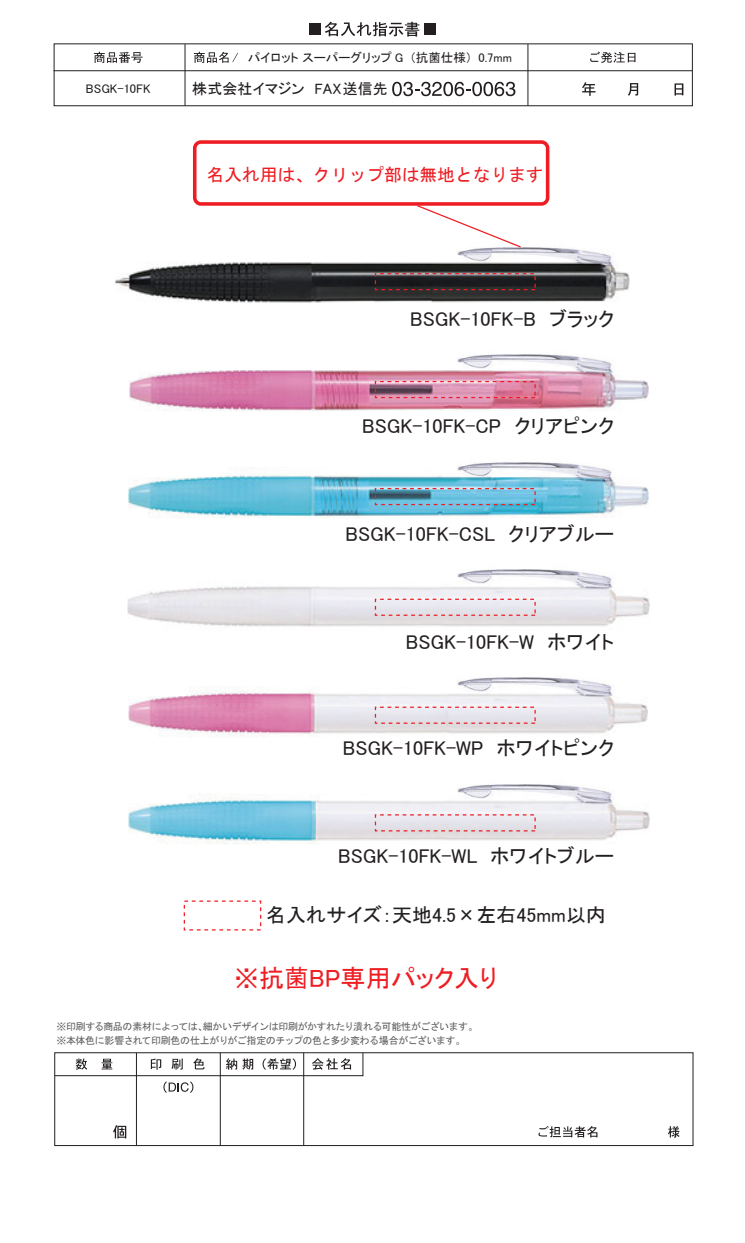
<style>
.page{position:relative;width:745px;height:1243px;background:#fff}
.page>*{position:absolute;margin:0;border:0;box-sizing:border-box;transform-origin:0 0}
.t1{font:25px "MS P Gothic";color:#ee1d23}
.t2{font:20px "MS P Gothic";color:#231f20}
.t3{font:17.75px "MS Gothic";color:#ee1d23}
.t4{font:15px "MS P Gothic";color:#231f20}
.t5{font:12.5px "MS P Gothic";color:#231f20}
.t6{font:10px/14.1px "MS Gothic";letter-spacing:-.045em;color:#616164}
</style>
<div class="page">
<div style="left:54px;top:1052px;width:638px;height:93px;border:1px solid #231f20"></div>
<hr style="left:220px;top:1052px;width:1px;height:93px;background:#231f20">
<hr style="left:136px;top:1053px;width:1px;height:92px;background:#231f20">
<hr style="left:303px;top:1052px;width:1px;height:93px;background:#231f20">
<svg style="left:54px;top:1052px;width:309px;height:41px"></svg>
<svg style="left:113px;top:1125px;width:13px;height:13px"></svg>
<svg style="left:538px;top:1126px;width:59px;height:11px"></svg>
<svg style="left:668px;top:1126px;width:11px;height:11px"></svg>
<div style="left:54px;top:44px;width:638px;height:62px;border:1px solid #231f20"></div>
<svg style="left:582px;top:82px;width:13px;height:14px"></svg>
<svg style="left:628px;top:83px;width:9px;height:13px"></svg>
<svg style="left:674px;top:83px;width:9px;height:13px"></svg>
<hr style="left:184px;top:44px;width:1px;height:62px;background:#231f20">
<div style="left:309px;top:23px;width:12px;height:12px;background:#231f20"></div>
<svg style="left:325px;top:22px;width:94px;height:15px"></svg>
<div style="left:424px;top:23px;width:12px;height:12px;background:#231f20"></div>
<svg style="left:392px;top:82px;width:123px;height:14px"></svg>
<hr style="left:527px;top:44px;width:1px;height:62px;background:#231f20">
<hr style="left:54px;top:70px;width:637px;height:1px;background:#231f20">
<svg style="left:94px;top:52px;width:48px;height:11px"></svg>
<svg style="left:194px;top:52px;width:44px;height:11px"></svg>
<svg style="left:590px;top:51px;width:45px;height:12px"></svg>
<img style="left:127px;top:586px;width:522px;height:41px">
<div style="left:374px;top:598px;width:161px;height:18px;border:1px dashed #ee1d23"></div>
<img style="left:450px;top:569px;width:171px;height:24px">
<img style="left:128px;top:690px;width:518px;height:47px">
<div style="left:374px;top:706px;width:161px;height:18px;border:1px dashed #ee1d23"></div>
<img style="left:450px;top:677px;width:171px;height:25px">
<img style="left:129px;top:794px;width:520px;height:51px">
<div style="left:374px;top:814px;width:161px;height:17px;border:1px dashed #ee1d23"></div>
<img style="left:450px;top:784px;width:171px;height:24px">
<img style="left:116px;top:262px;width:512px;height:41px">
<div style="left:374px;top:273px;width:161px;height:17px;border:1px dashed #ee1d23"></div>
<img style="left:450px;top:247px;width:171px;height:25px">
<img style="left:129px;top:370px;width:519px;height:41px">
<div style="left:374px;top:381px;width:161px;height:17px;border:1px dashed #ee1d23"></div>
<img style="left:450px;top:354px;width:171px;height:25px">
<img style="left:129px;top:471px;width:518px;height:47px">
<div style="left:374px;top:488px;width:161px;height:17px;border:1px dashed #ee1d23"></div>
<img style="left:450px;top:462px;width:171px;height:24px">
<div style="left:193px;top:140px;width:356px;height:66px;border:4px solid #ee1d23;border-radius:6px"></div>
<svg style="left:415px;top:204px;width:107px;height:45px"></svg>
<p class="t5" style="left:86px;top:83px;width:66px">BSGK-10FK</p>
<p class="t5" style="left:248px;top:51px;width:265px">パイロット スーパーグリップ G （抗菌仕様） 0.7mm</p>
<p class="t4" style="left:192px;top:81px;width:197px">株式会社イマジン FAX送信先</p>
<p class="t3" style="left:206px;top:165px;width:338px">名入れ用は、クリップ部は無地となります</p>
<p class="t2" style="left:410px;top:309px;width:205px">BSGK-10FK-B　ブラック</p>
<p class="t2" style="left:362px;top:416px;width:253px">BSGK-10FK-CP　クリアピンク</p>
<p class="t2" style="left:345px;top:523px;width:270px">BSGK-10FK-CSL　クリアブルー</p>
<p class="t2" style="left:405px;top:631px;width:210px">BSGK-10FK-W　ホワイト</p>
<p class="t2" style="left:342px;top:738px;width:273px">BSGK-10FK-WP　ホワイトピンク</p>
<p class="t2" style="left:338px;top:845px;width:277px">BSGK-10FK-WL　ホワイトブルー</p>
<p class="t2" style="left:266px;top:905px;width:341px">名入れサイズ：天地4.5×左右45mm以内</p>
<p class="t1" style="left:234px;top:966px;width:265px">※抗菌BP専用パック入り</p>
<p class="t6" style="left:56px;top:1019px;width:423px">※印刷する商品の素材によっては、細かいデザインは印刷がかすれたり潰れる可能性がございます。※本体色に影響されて印刷色の仕上がりがご指定のチップの色と多少変わる場合がございます。</p>
</div>
